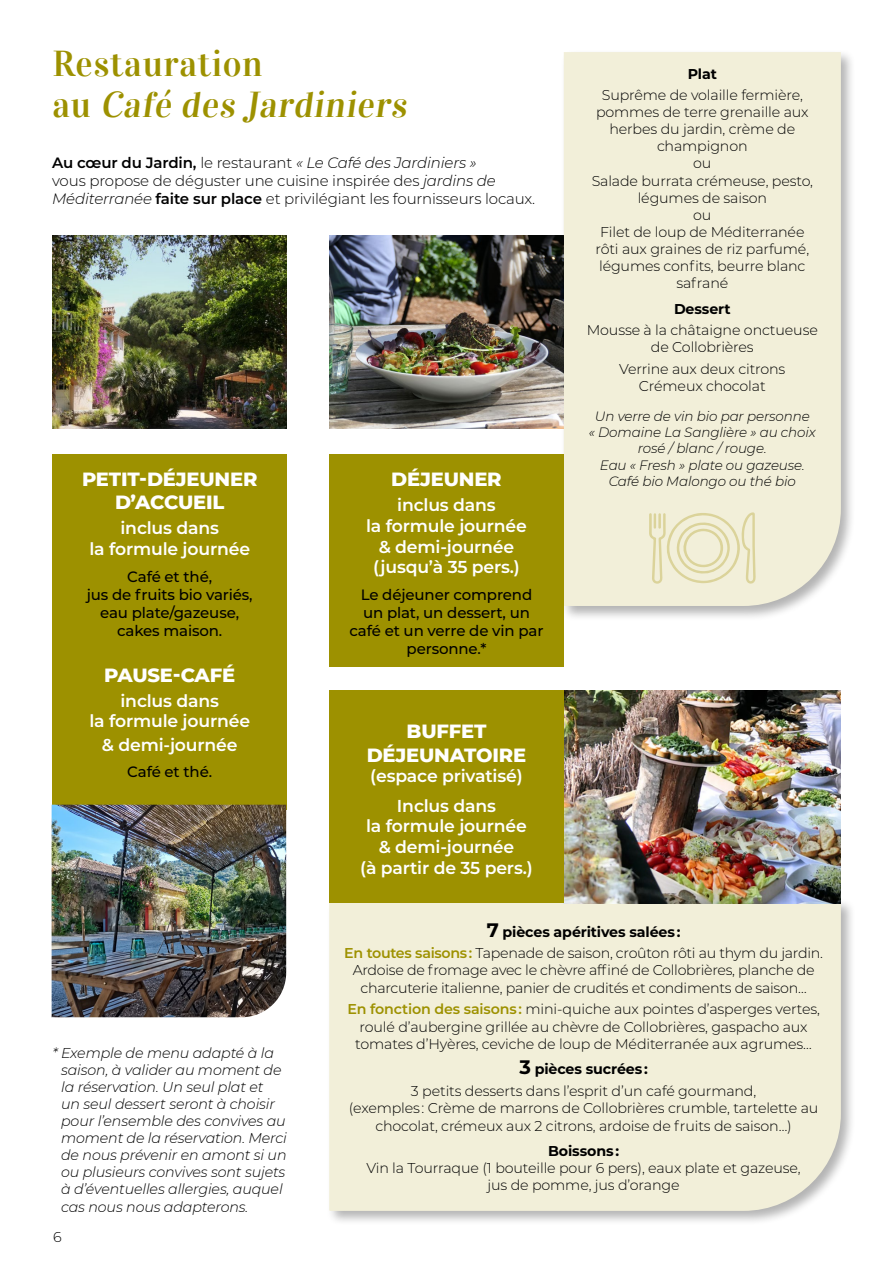
<style>
.page{position:relative;width:893px;height:1263px;background:#fff}
.page>*{position:absolute;margin:0;border:0;box-sizing:border-box;transform-origin:0 0}
.t1{font:36px/40.5px "Vidaloka";letter-spacing:.02em;color:#9d9100}
.t2{font:800 19.5px/23.4px "Montserrat";letter-spacing:-.01em;color:#fff;text-align:center}
.t3{font:600 17.25px/20.7px "Montserrat";letter-spacing:-.01em;color:#fff;text-align:center}
.t4{font:300 15px/18px "Montserrat";letter-spacing:-.01em;color:#000}
.t5{font:500 15px/18px "Montserrat";letter-spacing:-.01em;color:#000;text-align:center}
.t6{font:300 14.25px/17.1px "Montserrat";letter-spacing:-.01em;color:#000;text-align:center}
.t7{font:italic 300 14.25px/17.1px "Montserrat";letter-spacing:-.01em;color:#000}
.t8{font:700 14.25px "Montserrat";letter-spacing:-.01em;color:#000}
.t9{font:italic 300 13.5px/16.2px "Montserrat";letter-spacing:-.01em;color:#000;text-align:center}
.s1{font-weight:600}
.s2{font-style:italic}
.s3{font-weight:700;font-size:19.5px}
.s4{font-weight:700}
.s5{font-weight:600;color:#9d9100}
</style>
<div class="page">
<div style="left:561px;top:49px;width:295px;height:572px;background:#000;opacity:.3"></div>
<div style="left:564px;top:52px;width:277px;height:554px;background:#f2efd9"></div>
<div style="left:326px;top:898px;width:530px;height:328px;background:#000;opacity:.3"></div>
<div style="left:329px;top:903px;width:512px;height:308px;background:#f2efd9"></div>
<svg style="left:649px;top:512px;width:107px;height:72px"></svg>
<img style="left:329px;top:235px;width:235px;height:194px">
<img style="left:52px;top:235px;width:235px;height:194px">
<div style="left:52px;top:454px;width:235px;height:356px;background:#9d9100"></div>
<div style="left:329px;top:454px;width:235px;height:213px;background:#9d9100"></div>
<img style="left:564px;top:691px;width:277px;height:212px">
<div style="left:329px;top:690px;width:235px;height:213px;background:#9d9100"></div>
<img style="left:52px;top:805px;width:234px;height:212px">
<h1 class="t1" style="left:52px;top:44px;width:362px">Restauration<br>a u Café des Jardiniers</h1>
<p class="t4" style="left:52px;top:153px;width:485px"><span class="s1">Au cœur du Jardin,</span> le restaurant <span class="s2">« Le Café des Jardiniers »<br></span>vous propose de déguster une cuisine inspirée des <span class="s2">jardins de<br>Méditerranée</span> <span class="s1">faite sur place</span> et privilégiant les fournisseurs locaux.</p>
<h2 class="t2" style="left:82px;top:466px;width:177px">PETIT-DÉJEUNER<br>D’ACCUEIL</h2>
<p class="t3" style="left:89px;top:517px;width:162px">inclus dans<br>la formule journée</p>
<p class="t5" style="left:87px;top:567px;width:167px">Café et thé,<br>jus de fruits bio variés, eau plate/gazeuse, cakes maison.</p>
<h2 class="t2" style="left:104px;top:662px;width:132px">PAUSE-CAFÉ</h2>
<p class="t3" style="left:89px;top:689px;width:162px">inclus dans<br>la formule journée</p>
<p class="t3" style="left:102px;top:733px;width:137px">&amp; demi-journée</p>
<p class="t5" style="left:127px;top:762px;width:86px">Café et thé.</p>
<h2 class="t2" style="left:391px;top:467px;width:112px">DÉJEUNER</h2>
<p class="t3" style="left:366px;top:494px;width:162px">inclus dans<br>la formule journée &amp; demi-journée (jusqu’à 35 pers.)</p>
<p class="t5" style="left:349px;top:585px;width:195px">Le déjeuner comprend un plat, un dessert, un café et un verre de vin par personne.*</p>
<h2 class="t2" style="left:367px;top:719px;width:161px">BUFFET<br>DÉJEUNATOIRE</h2>
<p class="t3" style="left:370px;top:761px;width:154px;line-height:29.2px">(espace privatisé)<br>Inclus dans</p>
<p class="t3" style="left:360px;top:815px;width:174px">la formule journée &amp; demi-journée<br>(à partir de 35 pers.)</p>
<p class="t8" style="left:688px;top:63px;width:31px">Plat</p>
<p class="t6" style="left:592px;top:86px;width:223px">Suprême de volaille fermière, pommes de terre grenaille aux herbes du jardin, crème de champignon<br>ou<br>Salade burrata crémeuse, pesto, légumes de saison<br>ou<br>Filet de loup de Méditerranée rôti aux graines de riz parfumé, légumes confits, beurre blanc safrané</p>
<p class="t8" style="left:674px;top:298px;width:58px">Dessert</p>
<p class="t6" style="left:587px;top:321px;width:233px">Mousse à la châtaigne onctueuse de Collobrières</p>
<p class="t6" style="left:619px;top:359px;width:168px">Verrine aux deux citrons<br>Crémeux chocolat</p>
<p class="t9" style="left:589px;top:408px;width:228px">Un verre de vin bio par personne<br>« Domaine La Sanglière » au choix rosé / blanc / rouge.<br>Eau « Fresh » plate ou gazeuse.<br>Café bio Malongo ou thé bio</p>
<p class="t7" style="left:61px;top:1043px;width:227px;text-indent:-9px">* Exemple de menu adapté à la saison, à valider au moment de la réservation. Un seul plat et<br>un seul dessert seront à choisir pour l’ensemble des convives au moment de la réservation. Merci de nous prévenir en amont si un ou plusieurs convives sont sujets à d’éventuelles allergies, auquel cas nous nous adapterons.</p>
<p class="t6" style="left:53px;top:1227px;width:10px">6</p>
<p class="t6" style="left:344px;top:920px;width:480px;line-height:21.5px"><span class="s3">7</span> <span class="s4">pièces apéritives salées :<br></span><span class="s5">En toutes saisons :</span> Tapenade de saison, croûton rôti au thym du jardin.</p>
<p class="t6" style="left:353px;top:961px;width:463px">Ardoise de fromage avec le chèvre affiné de Collobrières, planche de charcuterie italienne, panier de crudités et condiments de saison…</p>
<p class="t6" style="left:347px;top:1000px;width:474px"><span class="s5">En fonction des saisons :</span> mini-quiche aux pointes d’asperges vertes, roulé d’aubergine grillée au chèvre de Collobrières, gaspacho aux tomates d’Hyères, ceviche de loup de Méditerranée aux agrumes…</p>
<p class="t6" style="left:411px;top:1058px;width:347px;line-height:21.5px"><span class="s3">3</span> <span class="s4">pièces sucrées :<br></span>3 petits desserts dans l’esprit d’un café gourmand,</p>
<p class="t6" style="left:349px;top:1099px;width:471px">(exemples : Crème de marrons de Collobrières crumble, tartelette au chocolat, crémeux aux 2 citrons, ardoise de fruits de saison…)</p>
<p class="t8" style="left:548px;top:1140px;width:72px">Boissons :</p>
<p class="t6" style="left:366px;top:1159px;width:436px">Vin la Tourraque (1 bouteille pour 6 pers), eaux plate et gazeuse, jus de pomme, jus d’orange</p>
</div>
